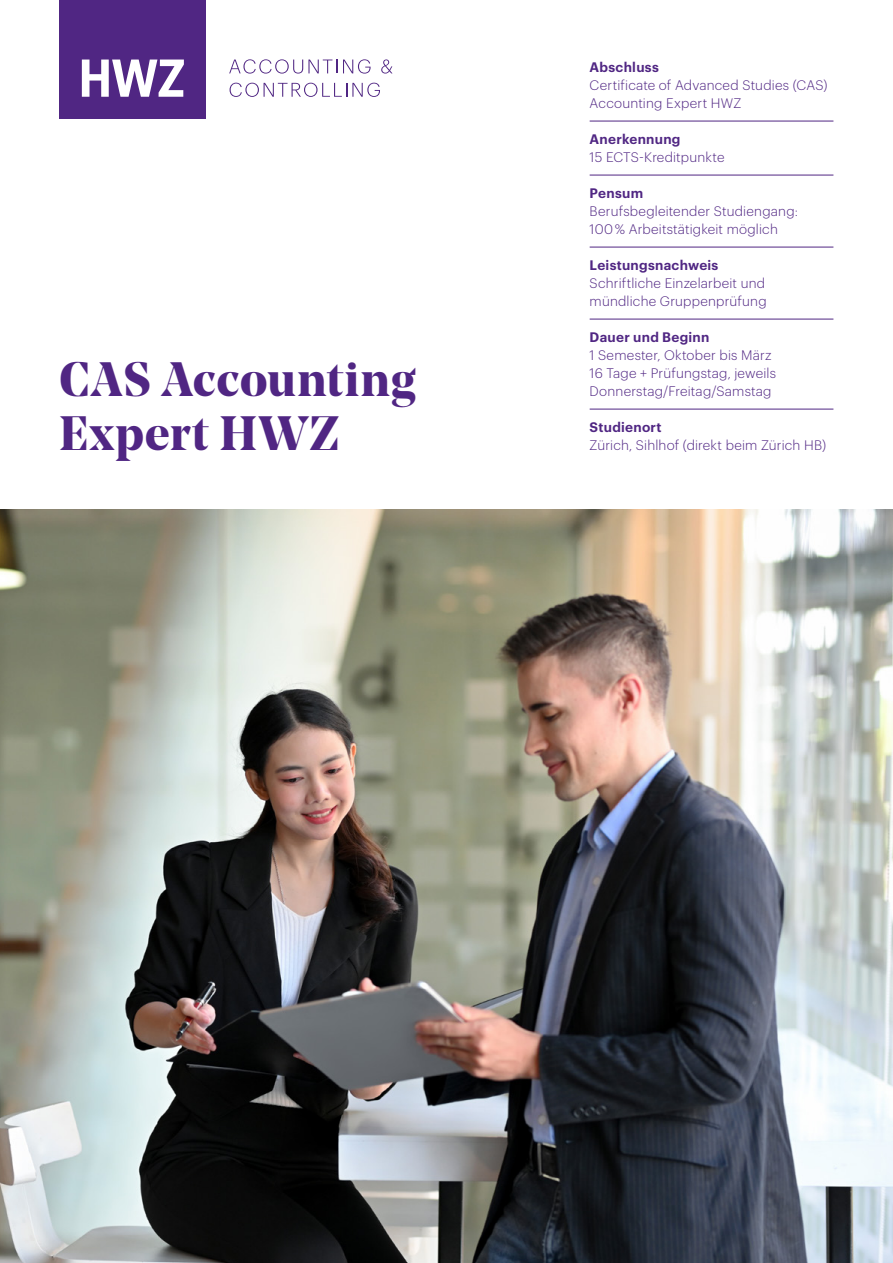
<style>
.page{position:relative;width:893px;height:1263px;background:#fff}
.page>*{position:absolute;margin:0;border:0;box-sizing:border-box;transform-origin:0 0}
.t1{font:700 48px/54px "Noe Display";letter-spacing:.02em;color:#502683}
.t2{font:300 13.5px/18px "Graphik";letter-spacing:.015em;color:#502683}
.t3{font:600 13.5px "Graphik";letter-spacing:.02em;color:#502683}
</style>
<div class="page">
<div style="left:60px;top:0;width:146px;height:119px;background:#502683"></div>
<svg style="left:229px;top:59px;width:142px;height:15px"></svg>
<svg style="left:381px;top:59px;width:11px;height:15px"></svg>
<svg style="left:230px;top:83px;width:150px;height:14px"></svg>
<svg style="left:82px;top:60px;width:102px;height:37px"></svg>
<img style="left:0;top:509px;width:893px;height:754px">
<hr style="left:590px;top:121px;width:243px;height:1px;background:#502683">
<hr style="left:590px;top:175px;width:243px;height:1px;background:#502683">
<hr style="left:590px;top:247px;width:243px;height:1px;background:#502683">
<hr style="left:590px;top:319px;width:243px;height:1px;background:#502683">
<hr style="left:590px;top:409px;width:243px;height:1px;background:#502683">
<h1 class="t1" style="left:60px;top:351px;width:358px">CAS Accounting<br>Expert HWZ</h1>
<p class="t3" style="left:590px;top:56px;width:71px">Abschluss</p>
<p class="t2" style="left:590px;top:75px;width:239px">Certificate of Advanced Studies (CAS)<br>Accounting Expert HWZ</p>
<p class="t3" style="left:590px;top:128px;width:92px">Anerkennung</p>
<p class="t2" style="left:590px;top:147px;width:136px">15 ECTS-Kreditpunkte</p>
<p class="t3" style="left:590px;top:182px;width:55px">Pensum</p>
<p class="t2" style="left:590px;top:201px;width:210px">Berufsbegleitender Studiengang:<br>100 % Arbeitstätigkeit möglich</p>
<p class="t3" style="left:590px;top:254px;width:130px">Leistungsnachweis</p>
<p class="t2" style="left:590px;top:273px;width:178px">Schriftliche Einzelarbeit und mündliche Gruppenprüfung</p>
<p class="t3" style="left:590px;top:326px;width:121px">Dauer und Beginn</p>
<p class="t2" style="left:590px;top:345px;width:188px">1 Semester, Oktober bis März<br>16 Tage + Prüfungstag, jeweils<br>Donnerstag/Freitag/Samstag</p>
<p class="t3" style="left:590px;top:416px;width:73px">Studienort</p>
<p class="t2" style="left:590px;top:435px;width:238px">Zürich, Sihlhof (direkt beim Zürich HB)</p>
</div>
